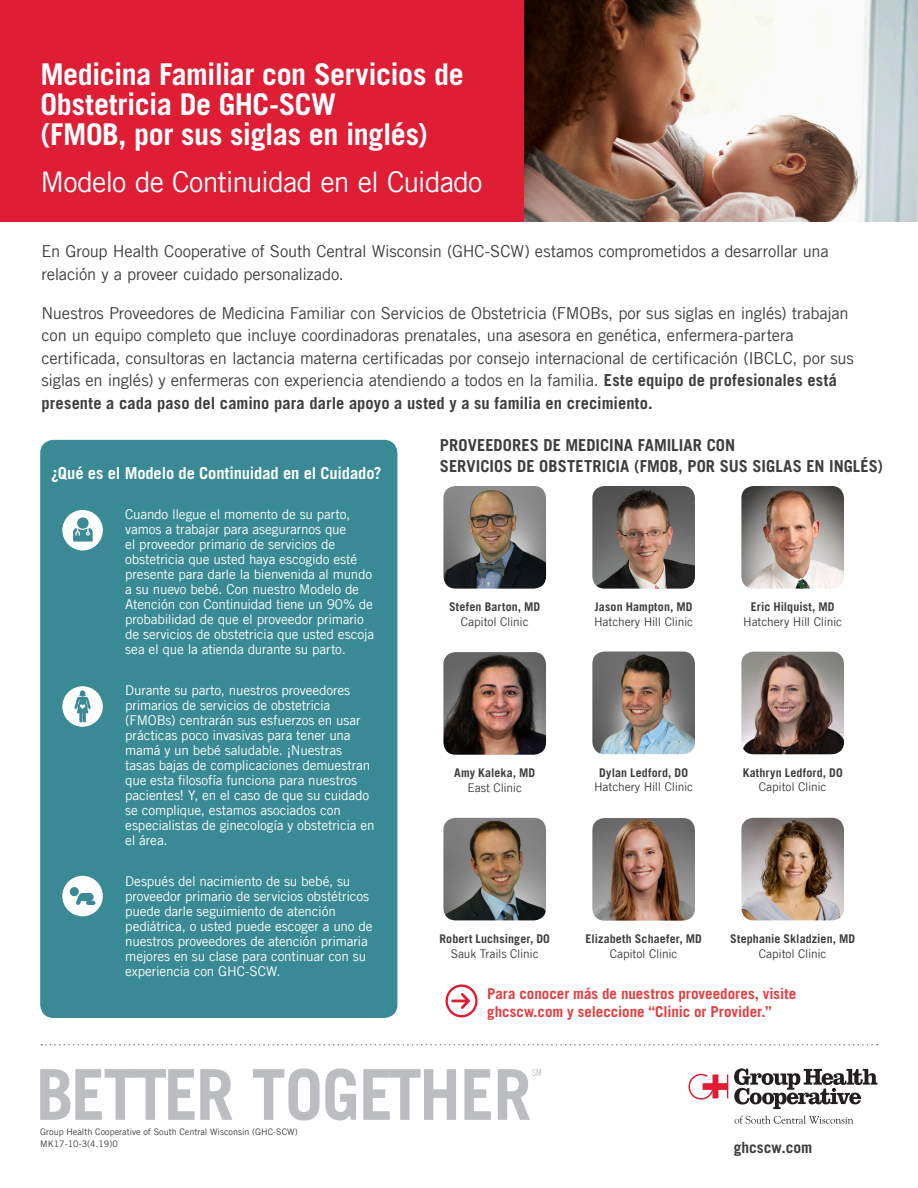
<style>
.page{position:relative;width:918px;height:1188px;background:#fff}
.page>*{position:absolute;margin:0;border:0;box-sizing:border-box;transform-origin:0 0}
.t1{font:700 30px/30px "Trade Gothic LT Com";letter-spacing:-.015em;color:#fff}
.t2{font:28.5px "Trade Gothic LT Com";letter-spacing:-.035em;color:#fff}
.t3{font:16.5px/22.5px "Trade Gothic LT Com";letter-spacing:-.01em;color:#3e3e3f}
.t4{font:700 16.5px/21px "Trade Gothic LT Com";color:#3e3e3f}
.t5{font:700 16.5px "Trade Gothic LT Com";letter-spacing:-.01em;color:#fff}
.t6{font:700 15.45px "Trade Gothic LT Com";color:#3e3e3f}
.t7{font:700 15px/18px "Trade Gothic LT Com";color:#e13e41}
.t8{font:13.5px/15px "Trade Gothic LT Com";letter-spacing:-.015em;color:#fff}
.t9{font:700 12px "Trade Gothic LT Com";letter-spacing:.01em;color:#3e3e3f}
.t10{font:12px "Trade Gothic LT Com";letter-spacing:-.015em;color:#3e3e3f}
.t11{font:9px "Trade Gothic LT Com";color:#3e3e3f}
.s1{font-weight:700}
</style>
<div class="page">
<div style="left:0;top:0;width:599px;height:222px;background:#df1d35"></div>
<img style="left:525px;top:0;width:393px;height:222px">
<svg style="left:40px;top:1069px;width:192px;height:51px"></svg>
<svg style="left:253px;top:1068px;width:103px;height:53px"></svg>
<svg style="left:363px;top:1069px;width:93px;height:51px"></svg>
<svg style="left:464px;top:1069px;width:27px;height:51px"></svg>
<svg style="left:498px;top:1069px;width:43px;height:51px"></svg>
<svg style="left:734px;top:1068px;width:144px;height:41px"></svg>
<svg style="left:688px;top:1073px;width:40px;height:27px"></svg>
<svg style="left:735px;top:1116px;width:118px;height:8px"></svg>
<div style="left:40px;top:440px;width:357px;height:578px;background:#398a94;border-radius:14px"></div>
<div style="left:62px;top:876px;width:41px;height:40px;background:#fff;border-radius:50%"></div>
<svg style="left:70px;top:887px;width:25px;height:18px"></svg>
<div style="left:62px;top:686px;width:41px;height:41px;background:#fff;border-radius:50%"></div>
<svg style="left:74px;top:690px;width:17px;height:33px"></svg>
<div style="left:62px;top:510px;width:41px;height:41px;background:#fff;border-radius:50%"></div>
<svg style="left:73px;top:517px;width:20px;height:25px"></svg>
<svg style="left:41px;top:1044px;width:837px;height:2px"></svg>
<svg style="left:446px;top:984px;width:32px;height:33px"></svg>
<img style="left:592px;top:486px;width:103px;height:103px">
<img style="left:741px;top:652px;width:103px;height:102px">
<img style="left:741px;top:486px;width:103px;height:103px">
<img style="left:443px;top:652px;width:103px;height:103px">
<img style="left:741px;top:818px;width:103px;height:102px">
<img style="left:592px;top:818px;width:103px;height:103px">
<img style="left:443px;top:818px;width:103px;height:102px">
<img style="left:443px;top:486px;width:103px;height:103px">
<img style="left:592px;top:652px;width:103px;height:102px">
<p class="t1" style="left:40px;top:59px;width:425px">Medicina Familiar con Servicios de<br>Obstetricia De GHC-SCW<br>(FMOB, por sus siglas en inglés)</p>
<p class="t2" style="left:40px;top:164px;width:444px">Modelo de Continuidad en el Cuidado</p>
<p class="t3" style="left:42px;top:240px;width:789px">En Group Health Cooperative of South Central Wisconsin (GHC-SCW) estamos comprometidos a desarrollar una relación y a proveer cuidado personalizado.</p>
<p class="t3" style="left:42px;top:302px;width:814px">Nuestros Proveedores de Medicina Familiar con Servicios de Obstetricia (FMOBs, por sus siglas en inglés) trabajan con un equipo completo que incluye coordinadoras prenatales, una asesora en genética, enfermera-partera certificada, consultoras en lactancia materna certificadas por consejo internacional de certificación (IBCLC, por sus siglas en inglés) y enfermeras con experiencia atendiendo a todos en la familia. <span class="s1">Este equipo de profesionales está presente a cada paso del camino para darle apoyo a usted y a su familia en crecimiento.</span></p>
<p class="t5" style="left:51px;top:463px;width:332px">¿Qué es el Modelo de Continuidad en el Cuidado?</p>
<p class="t8" style="left:125px;top:507px;width:250px">Cuando llegue el momento de su parto, vamos a trabajar para asegurarnos que<br>el proveedor primario de servicios de obstetricia que usted haya escogido esté presente para darle la bienvenida al mundo a su nuevo bebé. Con nuestro Modelo de Atención con Continuidad tiene un 90% de probabilidad de que el proveedor primario de servicios de obstetricia que usted escoja sea el que la atienda durante su parto.</p>
<p class="t8" style="left:125px;top:683px;width:251px">Durante su parto, nuestros proveedores primarios de servicios de obstetricia (FMOBs) centrarán sus esfuerzos en usar prácticas poco invasivas para tener una mamá y un bebé saludable. ¡Nuestras tasas bajas de complicaciones demuestran que esta filosofía funciona para nuestros pacientes! Y, en el caso de que su cuidado se complique, estamos asociados con especialistas de ginecología y obstetricia en el área.</p>
<p class="t8" style="left:125px;top:874px;width:249px">Después del nacimiento de su bebé, su proveedor primario de servicios obstétricos puede darle seguimiento de atención pediátrica, o usted puede escoger a uno de nuestros proveedores de atención primaria mejores en su clase para continuar con su experiencia con GHC-SCW.</p>
<p class="t4" style="left:440px;top:435px;width:444px">PROVEEDORES DE MEDICINA FAMILIAR CON<br>SERVICIOS DE OBSTETRICIA (FMOB, POR SUS SIGLAS EN INGLÉS)</p>
<p class="t9" style="left:449px;top:600px;width:93px">Stefen Barton, MD</p>
<p class="t10" style="left:461px;top:614px;width:69px">Capitol Clinic</p>
<p class="t9" style="left:595px;top:600px;width:99px">Jason Hampton, MD</p>
<p class="t10" style="left:594px;top:614px;width:101px">Hatchery Hill Clinic</p>
<p class="t9" style="left:751px;top:600px;width:85px">Eric Hilquist, MD</p>
<p class="t10" style="left:743px;top:614px;width:101px">Hatchery Hill Clinic</p>
<p class="t9" style="left:454px;top:766px;width:83px">Amy Kaleka, MD</p>
<p class="t10" style="left:467px;top:780px;width:56px">East Clinic</p>
<p class="t9" style="left:599px;top:765px;width:90px">Dylan Ledford, DO</p>
<p class="t10" style="left:594px;top:780px;width:101px">Hatchery Hill Clinic</p>
<p class="t9" style="left:743px;top:765px;width:101px">Kathryn Ledford, DO</p>
<p class="t10" style="left:759px;top:780px;width:69px">Capitol Clinic</p>
<p class="t9" style="left:440px;top:932px;width:112px">Robert Luchsinger, DO</p>
<p class="t10" style="left:451px;top:946px;width:90px">Sauk Trails Clinic</p>
<p class="t9" style="left:586px;top:932px;width:118px">Elizabeth Schaefer, MD</p>
<p class="t10" style="left:610px;top:946px;width:69px">Capitol Clinic</p>
<p class="t9" style="left:730px;top:932px;width:126px">Stephanie Skladzien, MD</p>
<p class="t10" style="left:759px;top:946px;width:69px">Capitol Clinic</p>
<p class="t7" style="left:487px;top:985px;width:311px">Para conocer más de nuestros proveedores, visite ghcscw.com y seleccione “Clinic or Provider.”</p>
<p class="t11" style="left:40px;top:1126px;width:259px">Group Health Cooperative of South Central Wisconsin (GHC-SCW)</p>
<p class="t11" style="left:40px;top:1138px;width:79px">MK17-10-3(4.19)0</p>
<p class="t6" style="left:734px;top:1138px;width:80px">ghcscw.com</p>
</div>
